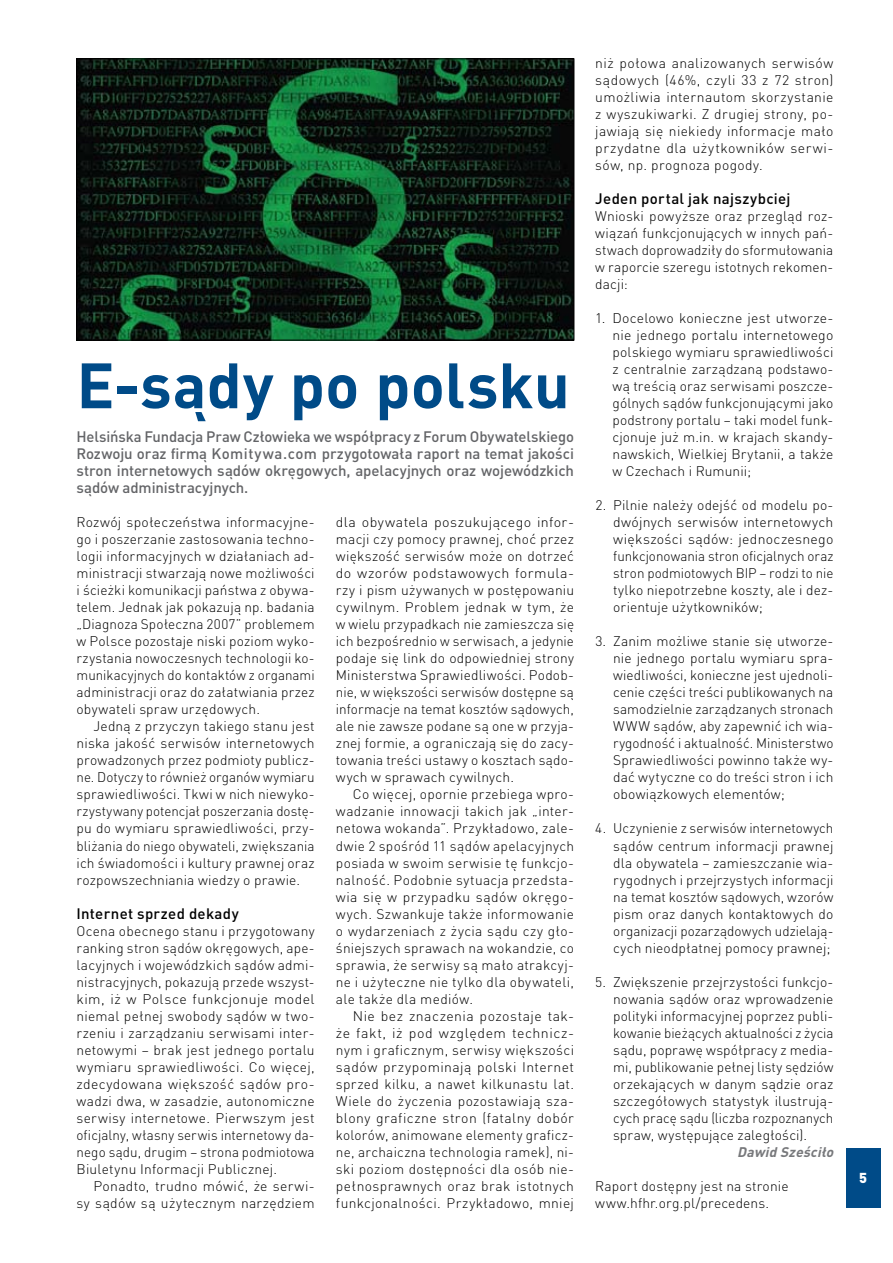
<style>
.page{position:relative;width:893px;height:1263px;background:#fff}
.page>*{position:absolute;margin:0;border:0;box-sizing:border-box;transform-origin:0 0}
.t1{font:700 63px "DIN Festival";letter-spacing:.005em;color:#004b88}
.t2{font:500 15px/17px "DIN Festival";letter-spacing:-.005em;color:#636467;text-align:justify}
.t3{font:500 15px "DIN Festival";letter-spacing:.02em;color:#000}
.t4{font:900 14.25px "DIN Festival";color:#fff}
.t5{font:300 13.8px/17px "DIN Festival";letter-spacing:.015em;color:#000;text-align:justify}
.t6{font:italic 700 13.8px "DIN Festival";color:#77787b}
</style>
<div class="page">
<img style="left:79px;top:61px;width:493px;height:277px">
<div style="left:77px;top:59px;width:497px;height:281px;border:1px solid #000"></div>
<div style="left:846px;top:1148px;width:34px;height:60px;background:#004b88"></div>
<h1 class="t1" style="left:77px;top:344px;width:495px">E-sądy po polsku</h1>
<p class="t2" style="left:77px;top:428px;width:499px">Helsińska Fundacja Praw Człowieka we współpracy z Forum Obywatelskiego Rozwoju oraz firmą Komitywa.com przygotowała raport na temat jakości stron internetowych sądów okręgowych, apelacyjnych oraz wojewódzkich sądów administracyjnych.</p>
<p class="t5" style="left:77px;top:514px;width:240px">Rozwój społeczeństwa informacyjne&shy;go i poszerzanie zastosowania techno&shy;logii informacyjnych w działaniach ad&shy;ministracji stwarzają nowe możliwości i ścieżki komunikacji państwa z obywa&shy;telem. Jednak jak pokazują np. badania „Diagnoza Społeczna 2007” problemem w Polsce pozostaje niski poziom wyko&shy;rzystania nowoczesnych technologii ko&shy;munikacyjnych do kontaktów z organami administracji oraz do załatwiania przez obywateli spraw urzędowych.</p>
<p class="t5" style="left:77px;top:718px;width:240px;text-indent:17px">Jedną z przyczyn takiego stanu jest niska jakość serwisów internetowych prowadzonych przez podmioty publicz&shy;ne. Dotyczy to również organów wymiaru sprawiedliwości. Tkwi w nich niewyko&shy;rzystywany potencjał poszerzania dostę&shy;pu do wymiaru sprawiedliwości, przy&shy;bliżania do niego obywateli, zwiększania ich świadomości i kultury prawnej oraz rozpowszechniania wiedzy o prawie.</p>
<p class="t3" style="left:77px;top:903px;width:164px">Internet sprzed dekady</p>
<p class="t5" style="left:77px;top:922px;width:240px">Ocena obecnego stanu i przygotowany ranking stron sądów okręgowych, ape&shy;lacyjnych i wojewódzkich sądów admi&shy;nistracyjnych, pokazują przede wszyst&shy;kim, iż w Polsce funkcjonuje model niemal pełnej swobody sądów w two&shy;rzeniu i zarządzaniu serwisami inter&shy;netowymi – brak jest jednego portalu wymiaru sprawiedliwości. Co więcej, zdecydowana większość sądów pro&shy;wadzi dwa, w zasadzie, autonomiczne serwisy internetowe. Pierwszym jest oficjalny, własny serwis internetowy da&shy;nego sądu, drugim – strona podmiotowa Biuletynu Informacji Publicznej.</p>
<p class="t5" style="left:77px;top:1177px;width:240px;text-align:right">Ponadto, trudno mówić, że serwi-<br>sy sądów są użytecznym narzędziem</p>
<p class="t5" style="left:336px;top:514px;width:240px">dla obywatela poszukującego infor&shy;macji czy pomocy prawnej, choć przez większość serwisów może on dotrzeć do wzorów podstawowych formula&shy;rzy i pism używanych w postępowaniu cywilnym. Problem jednak w tym, że w wielu przypadkach nie zamieszcza się ich bezpośrednio w serwisach, a jedynie podaje się link do odpowiedniej strony Ministerstwa Sprawiedliwości. Podob&shy;nie, w większości serwisów dostępne są informacje na temat kosztów sądowych, ale nie zawsze podane są one w przyja&shy;znej formie, a ograniczają się do zacy&shy;towania treści ustawy o kosztach sądo&shy;wych w sprawach cywilnych.</p>
<p class="t5" style="left:336px;top:786px;width:240px;text-indent:17px">Co więcej, opornie przebiega wpro&shy;wadzanie innowacji takich jak „inter&shy;netowa wokanda”. Przykładowo, zale&shy;dwie 2 spośród 11 sądów apelacyjnych posiada w swoim serwisie tę funkcjo&shy;nalność. Podobnie sytuacja przedsta&shy;wia się w przypadku sądów okręgo&shy;wych. Szwankuje także informowanie o wydarzeniach z życia sądu czy gło&shy;śniejszych sprawach na wokandzie, co sprawia, że serwisy są mało atrakcyj&shy;ne i użyteczne nie tylko dla obywateli, ale także dla mediów.</p>
<p class="t5" style="left:336px;top:1007px;width:240px;text-indent:17px">Nie bez znaczenia pozostaje tak&shy;że fakt, iż pod względem technicz&shy;nym i graficznym, serwisy większości sądów przypominają polski Internet sprzed kilku, a nawet kilkunastu lat.<br>Wiele do życzenia pozostawiają sza&shy;blony graficzne stron (fatalny dobór kolorów, animowane elementy graficz&shy;ne, archaiczna technologia ramek), ni&shy;ski poziom dostępności dla osób nie&shy;pełnosprawnych oraz brak istotnych funkcjonalności. Przykładowo, mniej</p>
<p class="t5" style="left:595px;top:54px;width:240px">niż połowa analizowanych serwisów sądowych (46%, czyli 33 z 72 stron) umożliwia internautom skorzystanie z wyszukiwarki. Z drugiej strony, po&shy;jawiają się niekiedy informacje mało przydatne dla użytkowników serwi&shy;sów, np. prognoza pogody.</p>
<p class="t3" style="left:595px;top:189px;width:197px">Jeden portal jak najszybciej</p>
<p class="t5" style="left:595px;top:208px;width:240px">Wnioski powyższe oraz przegląd roz&shy;wiązań funkcjonujących w innych pań&shy;stwach doprowadziły do sformułowania w raporcie szeregu istotnych rekomen&shy;dacji:</p>
<p class="t5" style="left:612px;top:310px;width:222px;text-indent:-17px">1. Docelowo konieczne jest utworze&shy;nie jednego portalu internetowego polskiego wymiaru sprawiedliwości z centralnie zarządzaną podstawo&shy;wą treścią oraz serwisami poszcze&shy;gólnych sądów funkcjonującymi jako podstrony portalu – taki model funk&shy;cjonuje już m.in. w krajach skandy&shy;nawskich, Wielkiej Brytanii, a także w Czechach i Rumunii;</p>
<p class="t5" style="left:613px;top:497px;width:222px;text-indent:-18px">2. Pilnie należy odejść od modelu po&shy;dwójnych serwisów internetowych większości sądów: jednoczesnego funkcjonowania stron oficjalnych oraz stron podmiotowych BIP – rodzi to nie tylko niepotrzebne koszty, ale i dez&shy;orientuje użytkowników;</p>
<p class="t5" style="left:613px;top:633px;width:222px;text-indent:-18px">3. Zanim możliwe stanie się utworze&shy;nie jednego portalu wymiaru spra&shy;wiedliwości, konieczne jest ujednoli&shy;cenie części treści publikowanych na samodzielnie zarządzanych stronach WWW sądów, aby zapewnić ich wia&shy;rygodność i aktualność. Ministerstwo Sprawiedliwości powinno także wy&shy;dać wytyczne co do treści stron i ich obowiązkowych elementów;</p>
<p class="t5" style="left:613px;top:820px;width:222px;text-indent:-18px">4. Uczynienie z serwisów internetowych sądów centrum informacji prawnej dla obywatela – zamieszczanie wia&shy;rygodnych i przejrzystych informacji na temat kosztów sądowych, wzorów pism oraz danych kontaktowych do organizacji pozarządowych udzielają&shy;cych nieodpłatnej pomocy prawnej;</p>
<p class="t5" style="left:613px;top:973px;width:222px;text-indent:-18px">5. Zwiększenie przejrzystości funkcjo&shy;nowania sądów oraz wprowadzenie polityki informacyjnej poprzez publi&shy;kowanie bieżących aktualności z życia sądu, poprawę współpracy z media&shy;mi, publikowanie pełnej listy sędziów orzekających w danym sądzie oraz szczegółowych statystyk ilustrują&shy;cych pracę sądu (liczba rozpoznanych spraw, występujące zaległości).</p>
<p class="t6" style="left:737px;top:1143px;width:101px">Dawid Sześciło</p>
<p class="t5" style="left:595px;top:1177px;width:195px">Raport dostępny jest na stronie www.hfhr.org.pl/precedens.</p>
<p class="t4" style="left:859px;top:1168px;width:9px">5</p>
</div>
